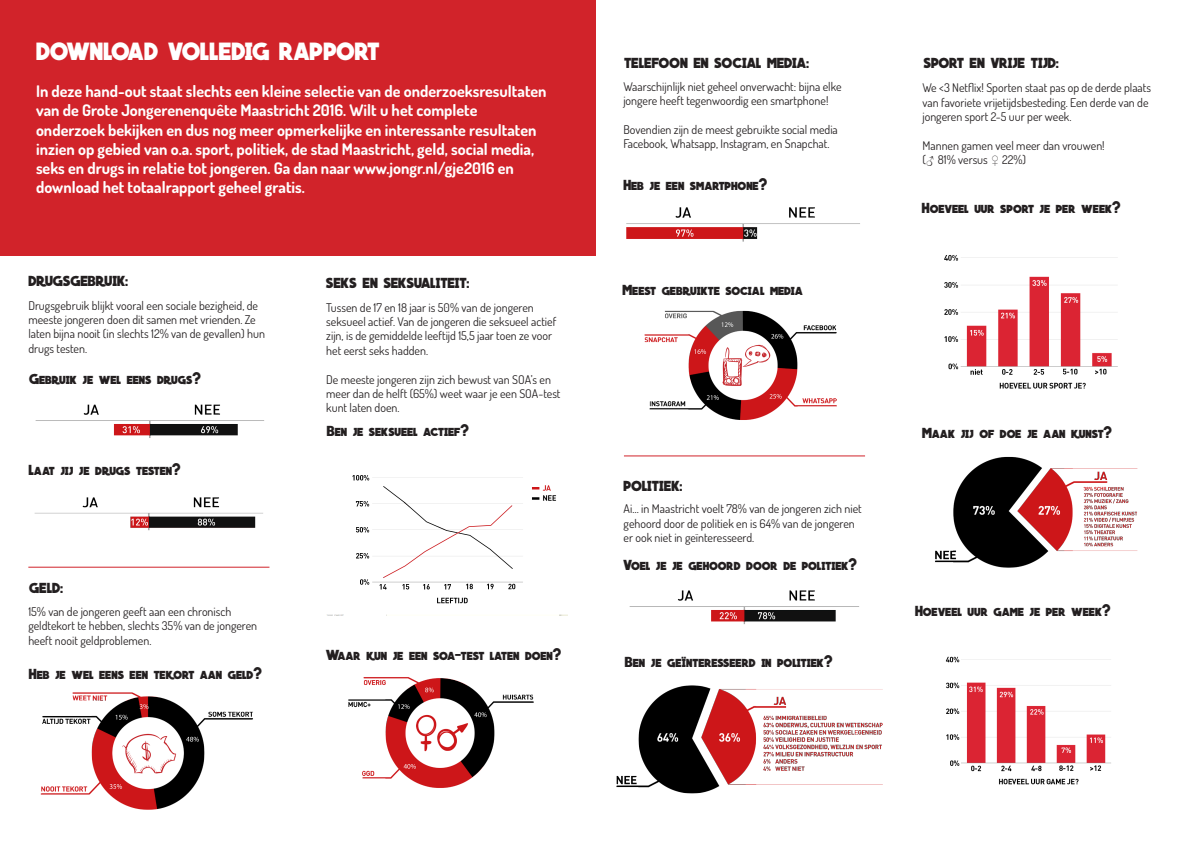
<style>
.page{position:relative;width:1191px;height:842px;background:#fff}
.page>*{position:absolute;margin:0;border:0;box-sizing:border-box;transform-origin:0 0}
.t1{font:24px "QUARTZO";letter-spacing:-.02em;color:#fff}
.t2{font:700 16px/19.2px "Dosis";color:#fff}
.t3{font:14px "QUARTZO";color:#231f20}
.t4{font:12px/14.4px "Dosis";color:#231f20}
.s1{font-family:"Bookman Old Style"}
</style>
<div class="page">
<div style="left:0;top:0;width:595px;height:255px;background:#d1232a"></div>
<img style="left:40px;top:692px;width:213px;height:118px">
<img style="left:644px;top:310px;width:193px;height:110px">
<img style="left:348px;top:677px;width:186px;height:111px">
<img style="left:935px;top:456px;width:203px;height:112px">
<img style="left:616px;top:685px;width:267px;height:109px">
<img style="left:626px;top:207px;width:234px;height:35px">
<img style="left:944px;top:255px;width:174px;height:134px">
<hr style="left:624px;top:455px;width:241px;height:1px;background:#d1232a">
<hr style="left:28px;top:567px;width:241px;height:1px;background:#d1232a">
<img style="left:946px;top:656px;width:165px;height:129px">
<img style="left:326px;top:475px;width:241px;height:140px">
<img style="left:34px;top:497px;width:229px;height:34px">
<img style="left:629px;top:590px;width:230px;height:35px">
<img style="left:35px;top:404px;width:230px;height:34px">
<p class="t1" style="left:36px;top:36px;width:345px">DOWNLOAD VOLLEDIG RAPPORT</p>
<p class="t2" style="left:36px;top:81px;width:512px">In deze hand-out staat slechts een kleine selectie van de onderzoeksresultaten van de Grote Jongerenenquête Maastricht 2016. Wilt u het complete</p>
<p class="t2" style="left:36px;top:120px;width:502px">onderzoek bekijken en dus nog meer opmerkelijke en interessante resultaten inzien op gebied van o.a. sport, politiek, de stad Maastricht, geld, social media, seks en drugs in relatie tot jongeren. Ga dan naar www.jongr.nl/gje2016 en download het totaalrapport geheel gratis.</p>
<p class="t3" style="left:28px;top:272px;width:101px">DRUGSGEBRUIK:</p>
<p class="t4" style="left:28px;top:298px;width:238px">Drugsgebruik blijkt vooral een sociale bezigheid, de meeste jongeren doen dit samen met vrienden. Ze laten bijna nooit (in slechts 12% van de gevallen) hun drugs testen.</p>
<p class="t3" style="left:28px;top:369px;width:174px">Gebruik je wel eens drugs?</p>
<p class="t3" style="left:28px;top:461px;width:154px">Laat jij je drugs testen?</p>
<p class="t3" style="left:29px;top:579px;width:36px">GELD:</p>
<p class="t4" style="left:28px;top:604px;width:204px">15% van de jongeren geeft aan een chronisch</p>
<p class="t4" style="left:28px;top:618px;width:230px">geldtekort te hebben, slechts 35% van de jongeren heeft nooit geldproblemen.</p>
<p class="t3" style="left:29px;top:665px;width:234px">Heb je wel eens een tekort aan geld?</p>
<p class="t3" style="left:326px;top:274px;width:145px">SEKS EN SEKSUALITEIT:</p>
<p class="t4" style="left:326px;top:300px;width:209px">Tussen de 17 en 18 jaar is 50% van de jongeren</p>
<p class="t4" style="left:326px;top:314px;width:232px">seksueel actief. Van de jongeren die seksueel actief zijn, is de gemiddelde leeftijd 15,5 jaar toen ze voor het eerst seks hadden.</p>
<p class="t4" style="left:326px;top:372px;width:236px">De meeste jongeren zijn zich bewust van SOA’s en meer dan de helft (65%) weet waar je een SOA-test kunt laten doen.</p>
<p class="t3" style="left:327px;top:422px;width:144px">Ben je seksueel actief?</p>
<p class="t3" style="left:326px;top:646px;width:237px">Waar kun je een soa-test laten doen?</p>
<p class="t3" style="left:624px;top:54px;width:186px">TELEFOON EN SOCIAL MEDIA:</p>
<p class="t4" style="left:623px;top:79px;width:220px">Waarschijnlijk niet geheel onverwacht: bijna elke jongere heeft tegenwoordig een smartphone!</p>
<p class="t4" style="left:623px;top:122px;width:216px">Bovendien zijn de meest gebruikte social media<br>Facebook, Whatsapp, Instagram, en Snapchat.</p>
<p class="t3" style="left:623px;top:176px;width:145px">Heb je een smartphone?</p>
<p class="t3" style="left:622px;top:281px;width:182px">Meest gebruikte social media</p>
<p class="t3" style="left:623px;top:476px;width:60px">POLITIEK:</p>
<p class="t4" style="left:623px;top:501px;width:240px">Ai… in Maastricht voelt 78% van de jongeren zich niet gehoord door de politiek en is 64% van de jongeren er ook niet in geïnteresseerd.</p>
<p class="t3" style="left:623px;top:556px;width:235px">Voel je je gehoord door de politiek?</p>
<p class="t3" style="left:625px;top:653px;width:209px">Ben je geïnteresseerd in politiek?</p>
<p class="t3" style="left:923px;top:54px;width:137px">SPORT EN VRIJE TIJD:</p>
<p class="t4" style="left:922px;top:80px;width:230px">We &lt;3 Netflix! Sporten staat pas op de derde plaats van favoriete vrijetijdsbesteding. Een derde van de jongeren sport 2-5 uur per week.</p>
<p class="t4" style="left:922px;top:138px;width:184px">Mannen gamen veel meer dan vrouwen!</p>
<p class="t4" style="left:922px;top:152px;width:105px">(<span class="s1">♂</span> 81% versus <span class="s1">♀</span> 22%)</p>
<p class="t3" style="left:922px;top:199px;width:200px">Hoeveel uur sport je per week?</p>
<p class="t3" style="left:922px;top:424px;width:191px">Maak jij of doe je aan kunst?</p>
<p class="t3" style="left:915px;top:601px;width:197px">Hoeveel uur game je per week?</p>
</div>
